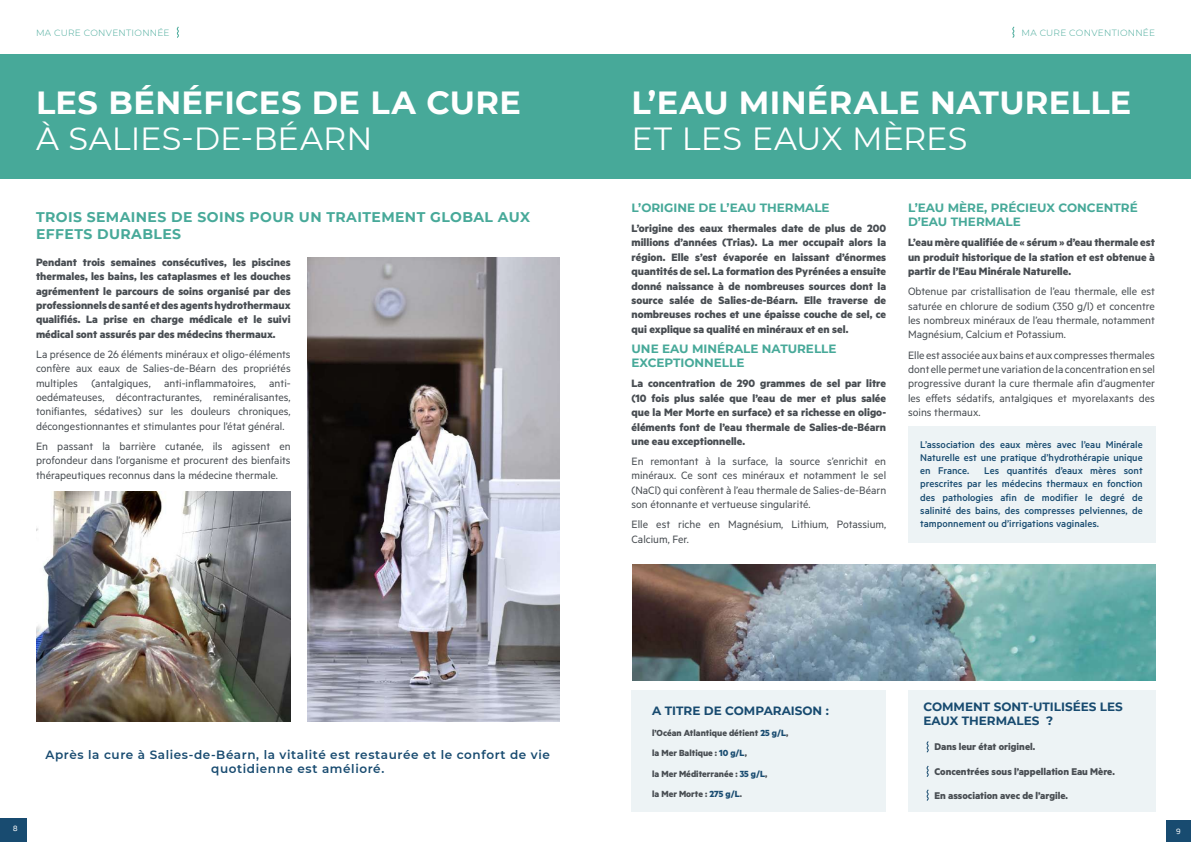
<style>
.page{position:relative;width:1191px;height:842px;background:#fff}
.page>*{position:absolute;margin:0;border:0;box-sizing:border-box;transform-origin:0 0}
.t1{font:700 32px "Montserrat";letter-spacing:.01em;color:#fff}
.t2{font:32px "Montserrat";letter-spacing:.005em;color:#fff}
.t3{font:700 14px/16.8px "Montserrat";letter-spacing:.03em;color:#47a999}
.t4{font:12px/14.4px "Metric";color:#484d52;text-align:justify}
.t5{font:700 12px/14.4px "Metric";color:#484d52;text-align:justify}
.t6{font:700 12px/14.4px "Montserrat";color:#47a999}
.t7{font:600 12px/14px "Montserrat";letter-spacing:.05em;color:#184b70;text-align:center}
.t8{font:700 12px/14.4px "Montserrat";color:#184b70}
.t9{font:500 11px/13.2px "Metric";color:#184b70;text-align:justify}
.t10{font:700 11px "Metric";color:#484d52}
.t11{font:700 10px/20.5px "Metric";color:#484d52}
.t12{font:300 9px "Montserrat";letter-spacing:.035em;color:#47a999}
.t13{font:8px "PF Square Sans Pro";color:#fff}
.s1{color:#184b70}
</style>
<div class="page">
<div style="left:0;top:818px;width:27px;height:24px;background:#184b70"></div>
<div style="left:1166px;top:821px;width:25px;height:21px;background:#184b70"></div>
<div style="left:0;top:55px;width:1191px;height:124px;background:#47a999"></div>
<img style="left:36px;top:492px;width:255px;height:230px">
<svg style="left:177px;top:26px;width:2px;height:12px"></svg>
<div style="left:908px;top:427px;width:247px;height:116px;background:#edf3f5"></div>
<div style="left:908px;top:691px;width:247px;height:121px;background:#edf3f5"></div>
<div style="left:631px;top:691px;width:255px;height:121px;background:#edf3f5"></div>
<svg style="left:926px;top:741px;width:3px;height:12px"></svg>
<svg style="left:926px;top:765px;width:3px;height:12px"></svg>
<svg style="left:926px;top:789px;width:3px;height:12px"></svg>
<img style="left:632px;top:564px;width:523px;height:117px">
<svg style="left:1012px;top:26px;width:2px;height:12px"></svg>
<img style="left:307px;top:258px;width:252px;height:464px">
<p class="t12" style="left:36px;top:27px;width:135px">MA CURE CONVENTIONNÉE</p>
<h1 class="t1" style="left:36px;top:79px;width:486px">LES BÉNÉFICES DE LA CURE</h1>
<h1 class="t2" style="left:36px;top:116px;width:338px">À SALIES-DE-BÉARN</h1>
<p class="t3" style="left:36px;top:208px;width:495px">TROIS SEMAINES DE SOINS POUR UN TRAITEMENT GLOBAL AUX<br>EFFETS DURABLES</p>
<p class="t5" style="left:36px;top:254px;width:256px">Pendant trois semaines consécutives, les piscines thermales, les bains, les cataplasmes et les douches agrémentent le parcours de soins organisé par des professionnels de santé et des agents hydrothermaux qualifiés. La prise en charge médicale et le suivi médical sont assurés par des médecins thermaux.</p>
<p class="t4" style="left:36px;top:346px;width:256px">La présence de 26 éléments minéraux et oligo-éléments confère aux eaux de Salies-de-Béarn des propriétés multiples (antalgiques, anti-inflammatoires, anti&shy;oedémateuses, décontracturantes, reminéralisantes, tonifiantes, sédatives) sur les douleurs chroniques, décongestionnantes et stimulantes pour l’état général.</p>
<p class="t4" style="left:36px;top:439px;width:256px">En passant la barrière cutanée, ils agissent en profondeur dans l’organisme et procurent des bienfaits thérapeutiques reconnus dans la médecine thermale.</p>
<p class="t13" style="left:13px;top:824px;width:6px">8</p>
<p class="t7" style="left:45px;top:747px;width:506px">Après la cure à Salies-de-Béarn, la vitalité est restaurée et le confort de vie quotidienne est amélioré.</p>
<p class="t12" style="left:1021px;top:27px;width:135px">MA CURE CONVENTIONNÉE</p>
<h1 class="t1" style="left:631px;top:79px;width:501px">L’EAU MINÉRALE NATURELLE</h1>
<h1 class="t2" style="left:631px;top:116px;width:337px">ET LES EAUX MÈRES</h1>
<p class="t6" style="left:631px;top:200px;width:200px">L’ORIGINE DE L’EAU THERMALE</p>
<p class="t5" style="left:631px;top:221px;width:256px">L’origine des eaux thermales date de plus de 200 millions d’années (Trias). La mer occupait alors la région. Elle s’est évaporée en laissant d’énormes quantités de sel. La formation des Pyrénées a ensuite donné naissance à de nombreuses sources dont la source salée de Salies-de-Béarn. Elle traverse de nombreuses roches et une épaisse couche de sel, ce qui explique sa qualité en minéraux et en sel.</p>
<p class="t6" style="left:631px;top:341px;width:206px">UNE EAU MINÉRALE NATURELLE<br>EXCEPTIONNELLE</p>
<p class="t5" style="left:631px;top:376px;width:256px">La concentration de 290 grammes de sel par litre (10 fois plus salée que l’eau de mer et plus salée que la Mer Morte en surface) et sa richesse en oligo&shy;éléments font de l’eau thermale de Salies-de-Béarn une eau exceptionnelle.</p>
<p class="t4" style="left:631px;top:454px;width:256px">En remontant à la surface, la source s’enrichit en minéraux. Ce sont ces minéraux et notamment le sel (NaCl) qui confèrent à l’eau thermale de Salies-de-Béarn son étonnante et vertueuse singularité.</p>
<p class="t4" style="left:631px;top:517px;width:256px">Elle est riche en Magnésium, Lithium, Potassium,<br>Calcium, Fer.</p>
<p class="t6" style="left:908px;top:200px;width:231px">L’EAU MÈRE, PRÉCIEUX CONCENTRÉ<br>D’EAU THERMALE</p>
<p class="t5" style="left:908px;top:235px;width:248px">L’eau mère qualifiée de « sérum » d’eau thermale est un produit historique de la station et est obtenue à partir de l’Eau Minérale Naturelle.</p>
<p class="t4" style="left:908px;top:284px;width:248px">Obtenue par cristallisation de l’eau thermale, elle est saturée en chlorure de sodium (350 g/l) et concentre les nombreux minéraux de l’eau thermale, notamment Magnésium, Calcium et Potassium.</p>
<p class="t4" style="left:908px;top:347px;width:248px">Elle est associée aux bains et aux compresses thermales dont elle permet une variation de la concentration en sel progressive durant la cure thermale afin d’augmenter les effets sédatifs, antalgiques et myorelaxants des soins thermaux.</p>
<p class="t9" style="left:920px;top:437px;width:224px">L’association des eaux mères avec l’eau Minérale Naturelle est une pratique d’hydrothérapie unique en France.</p>
<p class="t9" style="left:920px;top:464px;width:224px;text-indent:64px">Les quantités d’eaux mères sont prescrites par les médecins thermaux en fonction des pathologies afin de modifier le degré de salinité des bains, des compresses pelviennes, de tamponnement ou d’irrigations vaginales.</p>
<p class="t8" style="left:652px;top:703px;width:178px">A TITRE DE COMPARAISON :</p>
<p class="t11" style="left:652px;top:722px;width:138px">l’Océan Atlantique détient <span class="s1">25 g/L</span>, la Mer Baltique : <span class="s1">10 g/L</span>,<br>la Mer Méditerranée : <span class="s1">35 g/L</span>,<br>la Mer Morte : <span class="s1">275 g/L</span>.</p>
<p class="t8" style="left:923px;top:699px;width:201px">COMMENT SONT-UTILISÉES LES<br>EAUX THERMALES ?</p>
<p class="t10" style="left:934px;top:740px;width:102px">Dans leur état originel.</p>
<p class="t10" style="left:934px;top:764px;width:182px">Concentrées sous l’appellation Eau Mère.</p>
<p class="t10" style="left:934px;top:789px;width:135px">En association avec de l’argile.</p>
<p class="t13" style="left:1176px;top:827px;width:6px">9</p>
</div>
